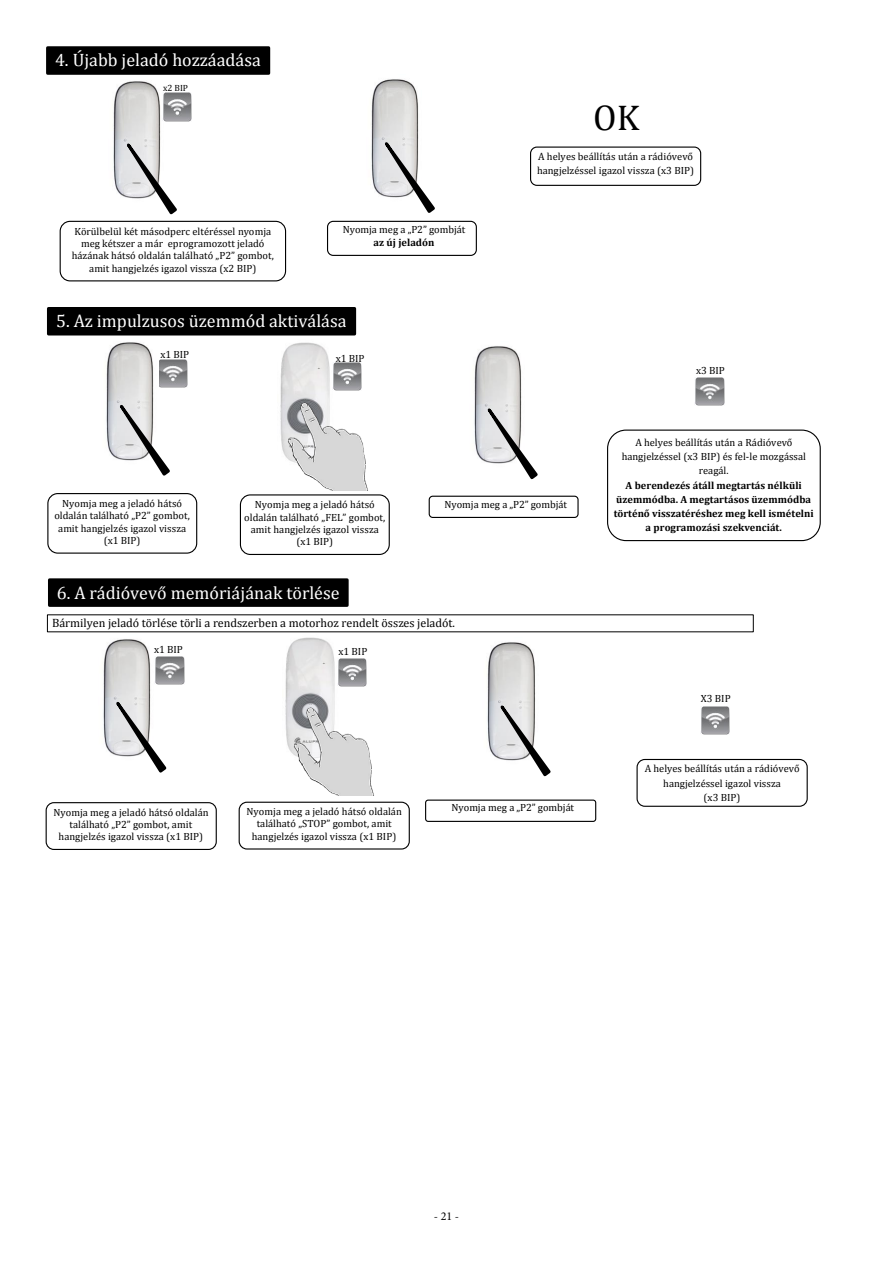
<style>
.page{position:relative;width:893px;height:1263px;background:#fff}
.page>*{position:absolute;margin:0;border:0;box-sizing:border-box;transform-origin:0 0}
.t1{font:36px "Cambria";color:#000}
.t2{font:18px "Cambria";color:#fff}
.t3{font:12px "Cambria";color:#000}
.t4{font:12px "Minion Pro";color:#000}
.t5{font:10.5px/12.3px "Cambria";color:#000;text-align:center}
.t6{font:700 10.5px/14.1px "Cambria";color:#000;text-align:center}
.t7{font:9px "Cambria";color:#000}
</style>
<div class="page">
<svg style="left:113px;top:81px;width:67px;height:134px"></svg>
<svg style="left:371px;top:79px;width:64px;height:134px"></svg>
<img style="left:163px;top:82px;width:25px;height:11px">
<div style="left:60px;top:221px;width:226px;height:60px;border:1px solid #000;border-radius:10px"></div>
<div style="left:327px;top:221px;width:150px;height:35px;border:1px solid #000;border-radius:6px"></div>
<div style="left:530px;top:147px;width:171px;height:39px;border:1px solid #000;border-radius:6px"></div>
<img style="left:162px;top:93px;width:30px;height:28px">
<div style="left:46px;top:46px;width:224px;height:29px;border:3px solid #000"></div>
<div style="left:49px;top:49px;width:218px;height:23px;background:#000"></div>
<img style="left:280px;top:342px;width:50px;height:57px">
<img style="left:333px;top:363px;width:29px;height:28px">
<img style="left:280px;top:399px;width:88px;height:91px">
<div style="left:607px;top:430px;width:214px;height:111px;border:1px solid #000;border-radius:18px"></div>
<div style="left:429px;top:496px;width:150px;height:22px;border:1px solid #000;border-radius:4px"></div>
<div style="left:240px;top:494px;width:150px;height:61px;border:1px solid #000;border-radius:10px"></div>
<div style="left:47px;top:493px;width:150px;height:61px;border:1px solid #000;border-radius:10px"></div>
<img style="left:335px;top:362px;width:25px;height:1px">
<img style="left:695px;top:377px;width:29px;height:29px">
<img style="left:173px;top:359px;width:14px;height:28px">
<svg style="left:474px;top:346px;width:64px;height:134px"></svg>
<svg style="left:71px;top:335px;width:102px;height:141px"></svg>
<div style="left:47px;top:307px;width:309px;height:28px;border:3px solid #000"></div>
<img style="left:50px;top:310px;width:303px;height:22px">
<div style="left:56px;top:310px;width:291px;height:21px;background:#000"></div>
<div style="left:636px;top:759px;width:172px;height:48px;border:1px solid #000;border-radius:8px"></div>
<img style="left:701px;top:706px;width:29px;height:29px">
<div style="left:46px;top:802px;width:171px;height:48px;border:1px solid #000;border-radius:8px"></div>
<svg style="left:66px;top:632px;width:103px;height:141px"></svg>
<img style="left:155px;top:656px;width:29px;height:29px">
<img style="left:153px;top:643px;width:16px;height:11px">
<div style="left:239px;top:802px;width:171px;height:47px;border:1px solid #000;border-radius:8px"></div>
<img style="left:285px;top:637px;width:50px;height:88px">
<img style="left:286px;top:704px;width:88px;height:91px">
<img style="left:338px;top:658px;width:29px;height:28px">
<div style="left:425px;top:799px;width:171px;height:23px;border:1px solid #000;border-radius:3px"></div>
<svg style="left:451px;top:632px;width:102px;height:145px"></svg>
<div style="left:48px;top:578px;width:301px;height:29px;border:3px solid #000"></div>
<div style="left:51px;top:581px;width:295px;height:23px;background:#000"></div>
<h2 class="t2" style="left:55px;top:50px;width:207px">4. Újabb jeladó hozzáadása</h2>
<p class="t7" style="left:163px;top:82px;width:26px">x2 BIP</p>
<p class="t5" style="left:72px;top:225px;width:204px">Körülbelül két másodperc eltéréssel nyomja meg kétszer a már eprogramozott jeladó házának hátsó oldalán található „P2” gombot, amit hangjelzés igazol vissza (x2 BIP)</p>
<p class="t5" style="left:343px;top:224px;width:124px">Nyomja meg a „P2” gombját</p>
<p class="t6" style="left:374px;top:235px;width:63px">az új jeladón</p>
<h2 class="t2" style="left:56px;top:310px;width:292px">5. Az impulzusos üzemmód aktiválása</h2>
<p class="t5" style="left:160px;top:348px;width:30px">x1 BIP</p>
<p class="t5" style="left:336px;top:352px;width:30px">x1 BIP</p>
<h1 class="t1" style="left:593px;top:96px;width:48px">OK</h1>
<p class="t5" style="left:537px;top:149px;width:159px;line-height:14.2px;text-align:left">A helyes beállítás után a rádióvevő hangjelzéssel igazol vissza (x3 BIP)</p>
<p class="t5" style="left:696px;top:365px;width:30px">x3 BIP</p>
<p class="t5" style="left:54px;top:497px;width:137px">Nyomja meg a jeladó hátsó oldalán található „P2” gombot, amit hangjelzés igazol vissza (x1 BIP)</p>
<p class="t5" style="left:255px;top:499px;width:121px">Nyomja meg a jeladó hátsó</p>
<p class="t5" style="left:444px;top:498px;width:124px">Nyomja meg a „P2” gombját</p>
<p class="t5" style="left:244px;top:511px;width:143px">oldalán található „FEL” gombot, amit hangjelzés igazol vissza (x1 BIP)</p>
<h2 class="t2" style="left:57px;top:582px;width:284px">6. A rádióvevő memóriájának törlése</h2>
<p class="t3" style="left:52px;top:615px;width:404px">Bármilyen jeladó törlése törli a rendszerben a motorhoz rendelt összes jeladót.</p>
<p class="t5" style="left:154px;top:643px;width:30px">x1 BIP</p>
<p class="t5" style="left:338px;top:645px;width:30px">x1 BIP</p>
<p class="t5" style="left:53px;top:806px;width:157px">Nyomja meg a jeladó hátsó oldalán található „P2” gombot, amit hangjelzés igazol vissza (x1 BIP)</p>
<p class="t5" style="left:247px;top:805px;width:157px">Nyomja meg a jeladó hátsó oldalán található „STOP” gombot, amit hangjelzés igazol vissza (x1 BIP)</p>
<p class="t5" style="left:451px;top:802px;width:124px">Nyomja meg a „P2” gombját</p>
<p class="t5" style="left:622px;top:435px;width:186px;line-height:14.1px">A helyes beállítás után a Rádióvevő hangjelzéssel (x3 BIP) és fel-le mozgással reagál.</p>
<p class="t6" style="left:614px;top:478px;width:201px">A berendezés átáll megtartás nélküli üzemmódba. A megtartásos üzemmódba történő visszatéréshez meg kell ismételni a programozási szekvenciát.</p>
<p class="t5" style="left:701px;top:692px;width:31px">X3 BIP</p>
<p class="t5" style="left:645px;top:762px;width:156px;line-height:14.1px">A helyes beállítás után a rádióvevő hangjelzéssel igazol vissza<br>(x3 BIP)</p>
<p class="t4" style="left:434px;top:1208px;width:27px">- 21 -</p>
</div>
